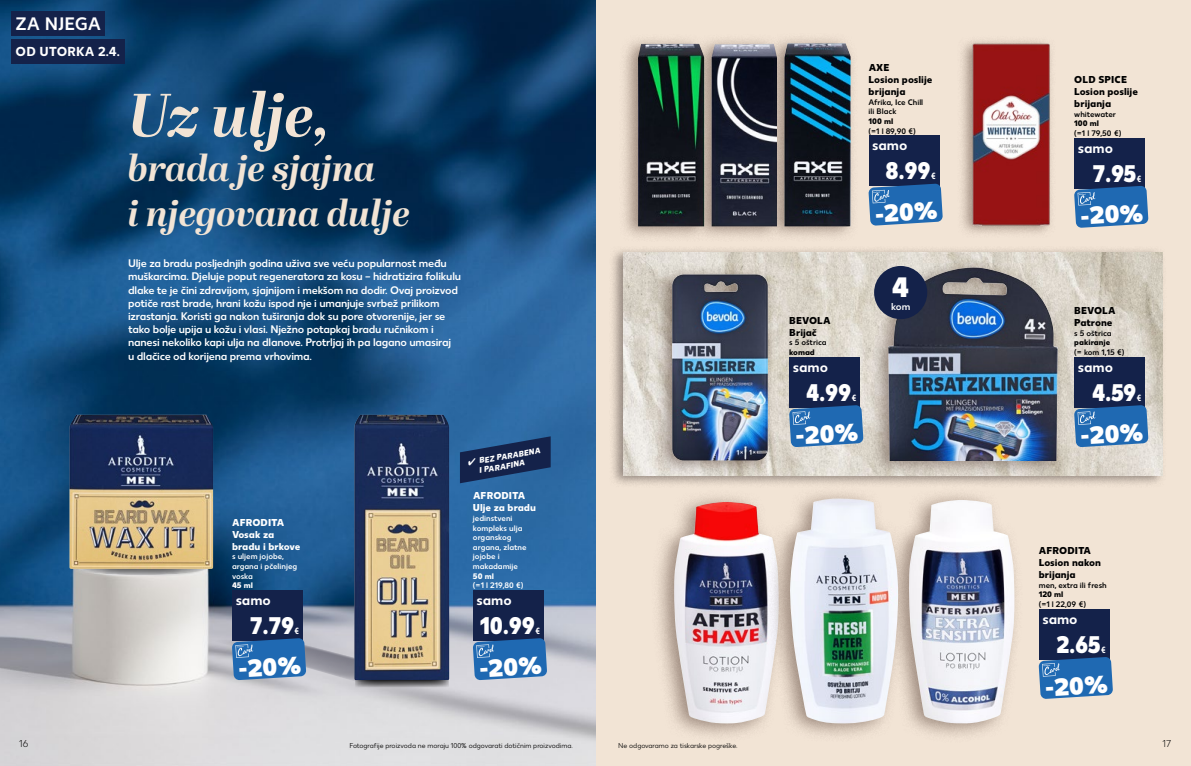
<style>
.page{position:relative;width:1191px;height:766px;background:#fff}
.page>*{position:absolute;margin:0;border:0;box-sizing:border-box;transform-origin:0 0}
.t1{font:italic 700 60.9px "Abril Display";letter-spacing:-.005em;color:#f2e4d5}
.t2{font:italic 700 36.5px/44.5px "Abril Display";color:#f2e4d5}
.t3{font:800 28px "Kaufland";color:#fff}
.t4{font:800 24.6px "Kaufland";color:#fff}
.t5{font:800 24px "Kaufland";letter-spacing:-.01em;color:#fff;scale:.89 1}
.t6{font:500 18px "Kaufland";letter-spacing:-.005em;color:#fff}
.t7{font:700 14px "Kaufland";letter-spacing:-.005em;color:#fff}
.t8{font:700 13px "Kaufland";letter-spacing:.01em;color:#fff}
.t9{font:500 11px/13.2px "Kaufland";letter-spacing:-.02em;color:#fff}
.t10{font:10px/12px "Kaufland Bold+";color:#000}
.t11{font:10px/12px "Kaufland Bold+";color:#fff}
.t12{font:300 10px "Kaufland";color:#000}
.t13{font:500 10px "Kaufland";color:#fff}
.t14{font:700 9px "Kaufland";color:#fff;scale:.89 1}
.t15{font:500 8px/9.6px "Kaufland";color:#000}
.t16{font:500 8px/9.6px "Kaufland";color:#fff}
.t17{font:8px "Kaufland Bold+";color:#000}
.t18{font:italic 8px/9.6px "Kaufland Bold+";color:#fff}
.t19{font:8px "Kaufland Bold+";color:#fff}
.t20{font:7px "Kaufland";color:#000}
</style>
<div class="page">
<div style="left:595px;top:0;width:596px;height:765px;background:#f2e4d5"></div>
<img style="left:0;top:0;width:595px;height:765px">
<svg style="left:355px;top:681px;width:94px;height:6px"></svg>
<svg style="left:74px;top:560px;width:134px;height:15px"></svg>
<div style="left:868px;top:157px;width:71px;height:29px;background:#14224a"></div>
<div style="left:868px;top:136px;width:71px;height:21px;background:#14224a"></div>
<svg style="left:868px;top:183px;width:74px;height:43px;background:#3673b1"></svg>
<div style="left:1074px;top:159px;width:71px;height:29px;background:#14224a"></div>
<div style="left:1074px;top:138px;width:71px;height:21px;background:#14224a"></div>
<svg style="left:1074px;top:186px;width:74px;height:42px;background:#3473b2"></svg>
<div style="left:609px;top:246px;width:557px;height:241px;background:#362c2a;opacity:.5"></div>
<img style="left:624px;top:252px;width:538px;height:223px">
<div style="left:867px;top:256px;width:198px;height:223px;background:#4c352b;opacity:.5"></div>
<img style="left:888px;top:267px;width:169px;height:194px">
<div style="left:653px;top:264px;width:122px;height:212px;background:#4c352b;opacity:.5"></div>
<img style="left:672px;top:274px;width:96px;height:186px">
<div style="left:789px;top:357px;width:71px;height:50px;background:#14224a"></div>
<svg style="left:789px;top:405px;width:74px;height:42px;background:#3171b1"></svg>
<div style="left:1074px;top:357px;width:71px;height:50px;background:#14224a"></div>
<svg style="left:1074px;top:405px;width:74px;height:42px;background:#3171b1"></svg>
<img style="left:69px;top:414px;width:144px;height:154px">
<img style="left:354px;top:414px;width:95px;height:224px">
<div style="left:1038px;top:630px;width:71px;height:29px;background:#14224a"></div>
<div style="left:1038px;top:609px;width:71px;height:21px;background:#14224a"></div>
<svg style="left:1038px;top:656px;width:75px;height:42px;background:#3170af"></svg>
<div style="left:651px;top:489px;width:137px;height:253px;background:#4c352b;opacity:.5"></div>
<img style="left:674px;top:502px;width:93px;height:221px">
<div style="left:886px;top:487px;width:137px;height:256px;background:#4c352b;opacity:.5"></div>
<img style="left:908px;top:500px;width:106px;height:223px">
<div style="left:767px;top:485px;width:139px;height:257px;background:#4c352b;opacity:.5"></div>
<img style="left:789px;top:498px;width:109px;height:225px">
<div style="left:619px;top:33px;width:92px;height:209px;background:#4c352b;opacity:.5"></div>
<img style="left:638px;top:44px;width:55px;height:182px">
<div style="left:765px;top:33px;width:93px;height:209px;background:#4c352b;opacity:.5"></div>
<img style="left:784px;top:43px;width:66px;height:183px">
<div style="left:693px;top:33px;width:91px;height:209px;background:#4c352b;opacity:.5"></div>
<img style="left:711px;top:44px;width:66px;height:182px">
<div style="left:957px;top:36px;width:98px;height:202px;background:#4c352b;opacity:.5"></div>
<img style="left:964px;top:39px;width:91px;height:191px">
<div style="left:232px;top:611px;width:71px;height:29px;background:#14224a"></div>
<div style="left:232px;top:590px;width:71px;height:21px;background:#14224a"></div>
<svg style="left:207px;top:638px;width:242px;height:43px;background:#7c8b9c"></svg>
<div style="left:473px;top:611px;width:71px;height:29px;background:#14224a"></div>
<div style="left:473px;top:590px;width:71px;height:21px;background:#14224a"></div>
<svg style="left:473px;top:638px;width:74px;height:42px;background:#3070b1"></svg>
<div style="left:874px;top:266px;width:53px;height:53px;background:#14224a;border-radius:50%"></div>
<svg style="left:460px;top:436px;width:90px;height:47px;background:#1c3a68"></svg>
<div style="left:11px;top:40px;width:114px;height:24px;background:#14224a"></div>
<div style="left:11px;top:11px;width:94px;height:24px;background:#14224a"></div>
<h3 class="t6" style="left:16px;top:13px;width:87px">ZA NJEGA</h3>
<p class="t8" style="left:16px;top:44px;width:106px">OD UTORKA 2.4.</p>
<h1 class="t1" style="left:127px;top:72px;width:204px">Uz ulje,</h1>
<h2 class="t2" style="left:127px;top:148px;width:284px">brada je sjajna<br>i njegovana dulje</h2>
<p class="t9" style="left:128px;top:257px;width:334px">Ulje za bradu posljednjih godina uživa sve veću popularnost među muškarcima. Djeluje poput regeneratora za kosu – hidratizira folikulu dlake te je čini zdravijom, sjajnijom i mekšom na dodir. Ovaj proizvod potiče rast brade, hrani kožu ispod nje i umanjuje svrbež prilikom izrastanja. Koristi ga nakon tuširanja dok su pore otvorenije, jer se tako bolje upija u kožu i vlasi. Nježno potapkaj bradu ručnikom i nanesi nekoliko kapi ulja na dlanove. Protrljaj ih pa lagano umasiraj<br>u dlačice od korijena prema vrhovima.</p>
<p class="t11" style="left:232px;top:516px;width:70px">AFRODITA<br>Vosak za bradu i brkove</p>
<p class="t16" style="left:232px;top:552px;width:67px">s uljem jojobe, argana i pčelinjeg voska</p>
<p class="t19" style="left:232px;top:580px;width:22px">45 ml</p>
<h3 class="t5" style="left:250px;top:610px;width:51px">7.79</h3>
<p class="t14" style="left:294px;top:625px;width:7px">€</p>
<p class="t7" style="left:236px;top:591px;width:37px">samo</p>
<h3 class="t4" style="left:237px;top:653px;width:64px;rotate:-3deg">-20%</h3>
<p class="t18" style="left:476px;top:456px;width:65px;text-indent:-10px;rotate:-10deg">✓ BEZ PARABENA<br>I PARAFINA</p>
<p class="t11" style="left:473px;top:490px;width:64px">AFRODITA<br>Ulje za bradu</p>
<p class="t16" style="left:473px;top:513px;width:55px">jedinstveni kompleks ulja organskog argana, zlatne jojobe i makadamije</p>
<p class="t19" style="left:473px;top:570px;width:22px">50 ml</p>
<p class="t16" style="left:473px;top:580px;width:52px">(=1 l 219,80 €)</p>
<h3 class="t5" style="left:480px;top:610px;width:64px">10.99</h3>
<p class="t14" style="left:535px;top:625px;width:7px">€</p>
<p class="t7" style="left:476px;top:591px;width:37px">samo</p>
<h3 class="t4" style="left:478px;top:653px;width:64px;rotate:-3deg">-20%</h3>
<p class="t10" style="left:868px;top:62px;width:65px">AXE<br>Losion poslije brijanja</p>
<p class="t15" style="left:868px;top:97px;width:56px">Afrika, Ice Chill ili Black</p>
<p class="t17" style="left:868px;top:116px;width:26px">100 ml</p>
<p class="t15" style="left:868px;top:126px;width:49px">(=1 l 89,90 €)</p>
<h3 class="t5" style="left:885px;top:156px;width:52px">8.99</h3>
<p class="t14" style="left:930px;top:171px;width:7px">€</p>
<p class="t7" style="left:872px;top:137px;width:37px">samo</p>
<h3 class="t4" style="left:874px;top:199px;width:64px;rotate:-3deg">-20%</h3>
<p class="t10" style="left:789px;top:314px;width:43px">BEVOLA<br>Brijač</p>
<p class="t15" style="left:789px;top:338px;width:39px">s 5 oštrica</p>
<p class="t17" style="left:789px;top:347px;width:27px">komad</p>
<h3 class="t5" style="left:806px;top:377px;width:52px">4.99</h3>
<p class="t14" style="left:851px;top:392px;width:7px">€</p>
<p class="t7" style="left:793px;top:358px;width:37px">samo</p>
<h3 class="t4" style="left:794px;top:420px;width:64px;rotate:-3deg">-20%</h3>
<h3 class="t3" style="left:892px;top:270px;width:19px">4</h3>
<p class="t13" style="left:891px;top:300px;width:21px">kom</p>
<p class="t10" style="left:1074px;top:74px;width:65px">OLD SPICE<br>Losion poslije brijanja</p>
<p class="t15" style="left:1074px;top:109px;width:43px">whitewater</p>
<p class="t17" style="left:1074px;top:118px;width:26px">100 ml</p>
<p class="t15" style="left:1074px;top:128px;width:49px">(=1 l 79,50 €)</p>
<p class="t7" style="left:1078px;top:139px;width:37px">samo</p>
<h3 class="t5" style="left:1092px;top:158px;width:51px">7.95</h3>
<p class="t14" style="left:1136px;top:173px;width:7px">€</p>
<h3 class="t4" style="left:1079px;top:201px;width:64px;rotate:-3deg">-20%</h3>
<p class="t10" style="left:1074px;top:305px;width:43px">BEVOLA<br>Patrone</p>
<p class="t15" style="left:1074px;top:328px;width:39px">s 5 oštrica</p>
<p class="t17" style="left:1074px;top:337px;width:37px">pakiranje</p>
<p class="t15" style="left:1074px;top:347px;width:52px">(= kom 1,15 €)</p>
<h3 class="t5" style="left:1092px;top:377px;width:51px">4.59</h3>
<p class="t14" style="left:1136px;top:392px;width:7px">€</p>
<p class="t7" style="left:1078px;top:358px;width:37px">samo</p>
<h3 class="t4" style="left:1079px;top:420px;width:64px;rotate:-3deg">-20%</h3>
<p class="t10" style="left:1038px;top:544px;width:64px">AFRODITA<br>Losion nakon brijanja</p>
<p class="t15" style="left:1038px;top:580px;width:70px">men, extra ili fresh</p>
<p class="t17" style="left:1038px;top:589px;width:26px">120 ml</p>
<p class="t15" style="left:1038px;top:599px;width:49px">(=1 l 22,09 €)</p>
<h3 class="t5" style="left:1056px;top:629px;width:51px">2.65</h3>
<p class="t14" style="left:1101px;top:644px;width:7px">€</p>
<p class="t7" style="left:1042px;top:610px;width:37px">samo</p>
<h3 class="t4" style="left:1044px;top:672px;width:64px;rotate:-3deg">-20%</h3>
<p class="t12" style="left:19px;top:737px;width:11px">16</p>
<p class="t20" style="left:349px;top:741px;width:225px">Fotografije proizvoda ne moraju 100% odgovarati dotičnim proizvodima.</p>
<p class="t20" style="left:618px;top:741px;width:121px">Ne odgovaramo za tiskarske pogreške.</p>
<p class="t12" style="left:1162px;top:737px;width:10px">17</p>
</div>
